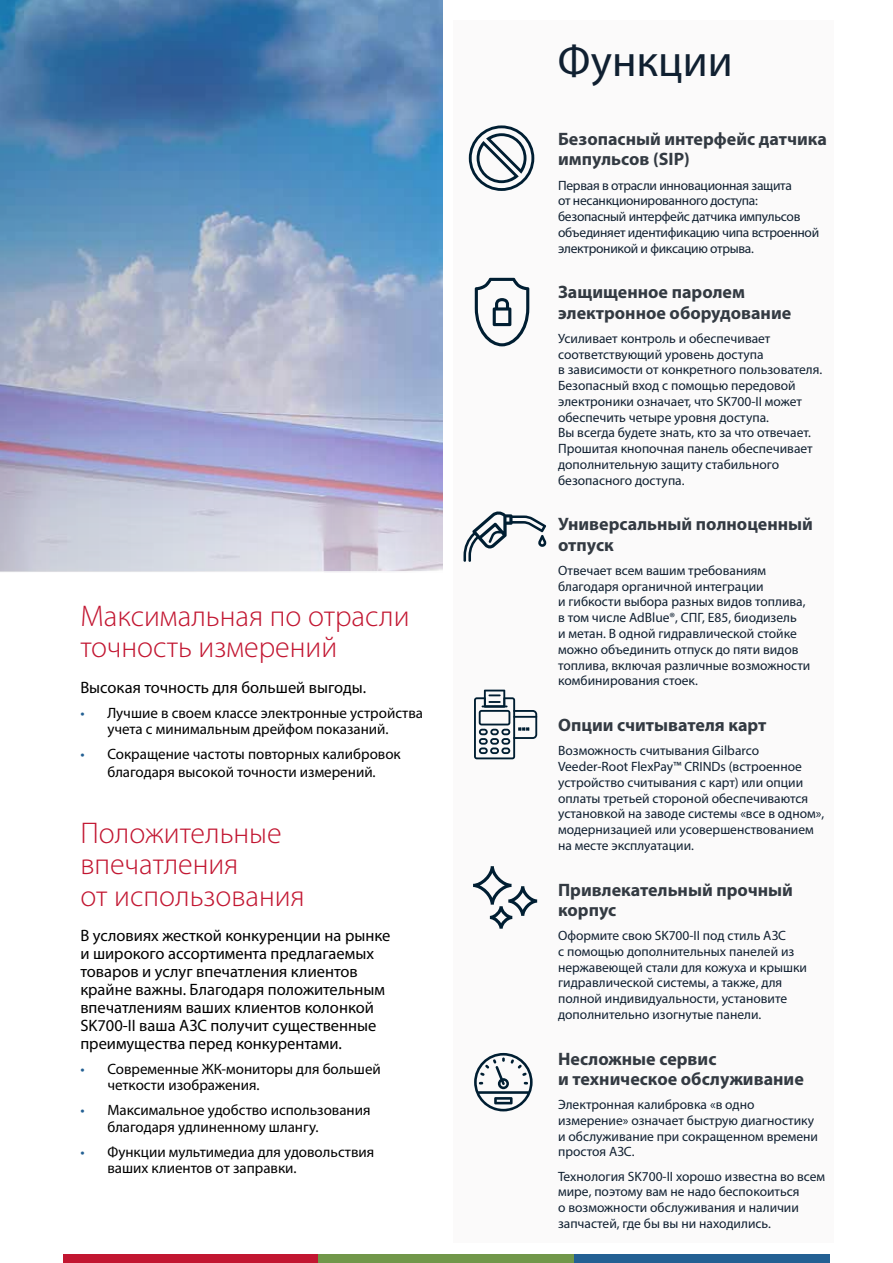
<style>
.page{position:relative;width:893px;height:1263px;background:#fff}
.page>*{position:absolute;margin:0;border:0;box-sizing:border-box;transform-origin:0 0}
.t1{font:45px "Myriad Pro";color:#102031}
.t2{font:300 30px/31.5px "Myriad Pro";color:#c21631}
.t3{font:700 18px/20.2px "Myriad Pro";color:#333a42}
.t4{font:16.5px/18px "Myriad Pro";color:#000}
.t5{font:15px/16.5px "Myriad Pro";color:#000}
.t6{font:13.5px/15.8px "Myriad Pro";color:#102031}
.t7{font:13.5px/15.8px "Myriad Pro";letter-spacing:-.02em;color:#102031}
.s1{color:#236093}
</style>
<div class="page">
<div style="left:453px;top:20px;width:380px;height:1222px;background:#fbfafa"></div>
<svg style="left:0;top:0;width:442px;height:572px;background:#859fc3"></svg>
<div style="left:64px;top:1254px;width:255px;height:9px;background:#c21631"></div>
<div style="left:319px;top:1254px;width:255px;height:9px;background:#71974a"></div>
<div style="left:574px;top:1254px;width:255px;height:9px;background:#236093"></div>
<svg style="left:474px;top:690px;width:63px;height:69px"></svg>
<hr style="left:482px;top:705px;width:26px;height:2px;background:#001e32">
<svg style="left:473px;top:866px;width:64px;height:63px"></svg>
<svg style="left:474px;top:1053px;width:59px;height:58px"></svg>
<svg style="left:463px;top:511px;width:83px;height:51px"></svg>
<svg style="left:475px;top:278px;width:54px;height:68px"></svg>
<svg style="left:469px;top:125px;width:65px;height:66px"></svg>
<h2 class="t2" style="left:80px;top:599px;width:331px">Максимальная по отрасли точность измерений</h2>
<p class="t4" style="left:80px;top:678px;width:287px">Высокая точность для большей выгоды.</p>
<p class="t5" style="left:80px;top:704px;width:344px;text-align:center"><span class="s1">•</span> Лучшие в своем классе электронные устройства учета с минимальным дрейфом показаний.</p>
<p class="t5" style="left:80px;top:745px;width:322px;line-height:18px;text-align:center"><span class="s1">•</span> Сокращение частоты повторных калибровок благодаря высокой точности измерений.</p>
<h2 class="t2" style="left:80px;top:816px;width:226px">Положительные впечатления<br>от использования</h2>
<p class="t4" style="left:80px;top:926px;width:312px">В условиях жесткой конкуренции на рынке и широкого ассортимента предлагаемых товаров и услуг впечатления клиентов крайне важны. Благодаря положительным впечатлениям ваших клиентов колонкой SK700-II ваша АЗС получит существенные преимущества перед конкурентами.</p>
<p class="t5" style="left:107px;top:1060px;width:275px;text-indent:-27px"><span class="s1">•</span> Современные ЖК-мониторы для большей четкости изображения.</p>
<p class="t5" style="left:107px;top:1101px;width:265px;text-indent:-27px"><span class="s1">•</span> Максимальное удобство использования благодаря удлиненному шлангу.</p>
<p class="t5" style="left:107px;top:1143px;width:268px;text-indent:-27px"><span class="s1">•</span> Функции мультимедиа для удовольствия ваших клиентов от заправки.</p>
<h1 class="t1" style="left:558px;top:33px;width:176px">Функции</h1>
<h3 class="t3" style="left:558px;top:128px;width:270px">Безопасный интерфейс датчика импульсов (SIP)</h3>
<p class="t7" style="left:558px;top:177px;width:263px">Первая в отрасли инновационная защита<br>от несанкционированного доступа: безопасный интерфейс датчика импульсов объединяет идентификацию чипа встроенной электроникой и фиксацию отрыва.</p>
<h3 class="t3" style="left:558px;top:282px;width:235px">Защищенное паролем электронное оборудование</h3>
<p class="t6" style="left:558px;top:330px;width:266px">Усиливает контроль и обеспечивает соответствующий уровень доступа<br>в зависимости от конкретного пользователя.<br>Безопасный вход с помощью передовой электроники означает, что SK700-II может обеспечить четыре уровня доступа.<br>Вы всегда будете знать, кто за что отвечает.<br>Прошитая кнопочная панель обеспечивает дополнительную защиту стабильного безопасного доступа.</p>
<h3 class="t3" style="left:558px;top:514px;width:256px">Универсальный полноценный отпуск</h3>
<p class="t6" style="left:558px;top:562px;width:254px">Отвечает всем вашим требованиям благодаря органичной интеграции<br>и гибкости выбора разных видов топлива, в том числе AdBlue®, СПГ, E85, биодизель<br>и метан. В одной гидравлической стойке можно объединить отпуск до пяти видов топлива, включая различные возможности комбинирования стоек.</p>
<h3 class="t3" style="left:558px;top:714px;width:210px">Опции считывателя карт</h3>
<p class="t6" style="left:558px;top:743px;width:268px">Возможность считывания Gilbarco Veeder-Root FlexPay™ CRINDs (встроенное устройство считывания с карт) или опции оплаты третьей стороной обеспечиваются установкой на заводе системы «все в одном», модернизацией или усовершенствованием на месте эксплуатации.</p>
<h3 class="t3" style="left:558px;top:879px;width:236px">Привлекательный прочный корпус</h3>
<p class="t6" style="left:558px;top:927px;width:250px">Oформите свою SK700-II под стиль АЗС<br>с помощью дополнительных панелей из нержавеющей стали для кожуха и крышки гидравлической системы, а также, для полной индивидуальности, установите дополнительно изогнутые панели.</p>
<h3 class="t3" style="left:558px;top:1048px;width:247px">Несложные сервис<br>и техническое обслуживание</h3>
<p class="t6" style="left:558px;top:1096px;width:261px">Электронная калибровка «в одно измерение» означает быструю диагностику и обслуживание при сокращенном времени простоя АЗС.</p>
<p class="t6" style="left:558px;top:1168px;width:269px">Технология SK700-II хорошо известна во всем мире, поэтому вам не надо беспокоиться<br>о возможности обслуживания и наличии запчастей, где бы вы ни находились.</p>
</div>
